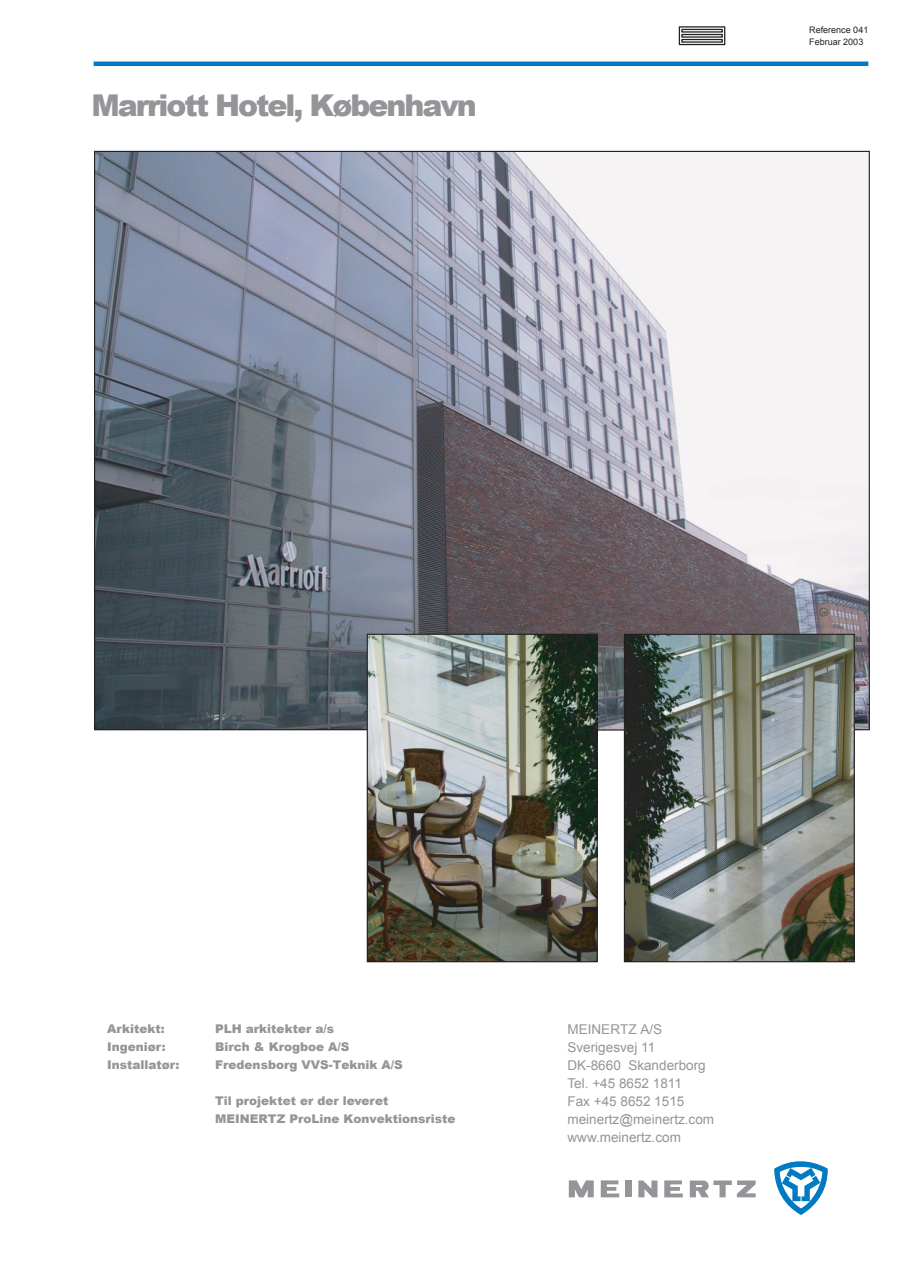
<style>
.page{position:relative;width:901px;height:1263px;background:#fff}
.page>*{position:absolute;margin:0;border:0;box-sizing:border-box;transform-origin:0 0}
.t1{font:900 30px "Arial";letter-spacing:-.065em;color:#939598}
.t2{font:13.5px/18px "Arial";color:#939598}
.t3{font:900 12px/18px "Arial";color:#939598}
.t4{font:9px/12px "Arial";color:#231f20}
</style>
<div class="page">
<hr style="left:94px;top:62px;width:773px;height:4px;background:#007ac2">
<svg style="left:568px;top:1180px;width:25px;height:17px"></svg>
<svg style="left:600px;top:1180px;width:19px;height:17px"></svg>
<div style="left:625px;top:1180px;width:6px;height:17px;background:#939598"></div>
<svg style="left:638px;top:1180px;width:19px;height:17px"></svg>
<svg style="left:664px;top:1180px;width:18px;height:17px"></svg>
<svg style="left:689px;top:1180px;width:66px;height:17px"></svg>
<svg style="left:774px;top:1161px;width:53px;height:54px"></svg>
<div style="left:678px;top:26px;width:47px;height:19px;border:1px solid #231f20"></div>
<div style="left:681px;top:29px;width:41px;height:4px;border:1px solid #231f20"></div>
<div style="left:681px;top:34px;width:41px;height:4px;border:1px solid #231f20"></div>
<div style="left:681px;top:39px;width:41px;height:4px;border:1px solid #231f20"></div>
<img style="left:368px;top:731px;width:227px;height:229px">
<img style="left:625px;top:731px;width:227px;height:229px">
<svg style="left:94px;top:150px;width:775px;height:581px"></svg>
<h1 class="t1" style="left:91px;top:84px;width:387px">Marriott Hotel, København</h1>
<p class="t4" style="left:808px;top:24px;width:61px">Reference 041<br>Februar 2003</p>
<p class="t3" style="left:107px;top:1020px;width:59px">Arkitekt:</p>
<p class="t3" style="left:215px;top:1020px;width:120px">PLH arkitekter a/s</p>
<p class="t3" style="left:107px;top:1038px;width:60px">Ingeniør:</p>
<p class="t3" style="left:215px;top:1038px;width:136px">Birch &amp; Krogboe A/S</p>
<p class="t3" style="left:107px;top:1056px;width:74px">Installatør:</p>
<p class="t3" style="left:215px;top:1056px;width:189px">Fredensborg VVS-Teknik A/S</p>
<p class="t3" style="left:215px;top:1092px;width:241px">Til projektet er der leveret<br>MEINERTZ ProLine Konvektionsriste</p>
<p class="t2" style="left:567px;top:1021px;width:148px">MEINERTZ A/S<br>Sverigesvej 11<br>DK-8660 Skanderborg<br>Tel. +45 8652 1811<br>Fax +45 8652 1515 meinertz@meinertz.com www.meinertz.com</p>
</div>
